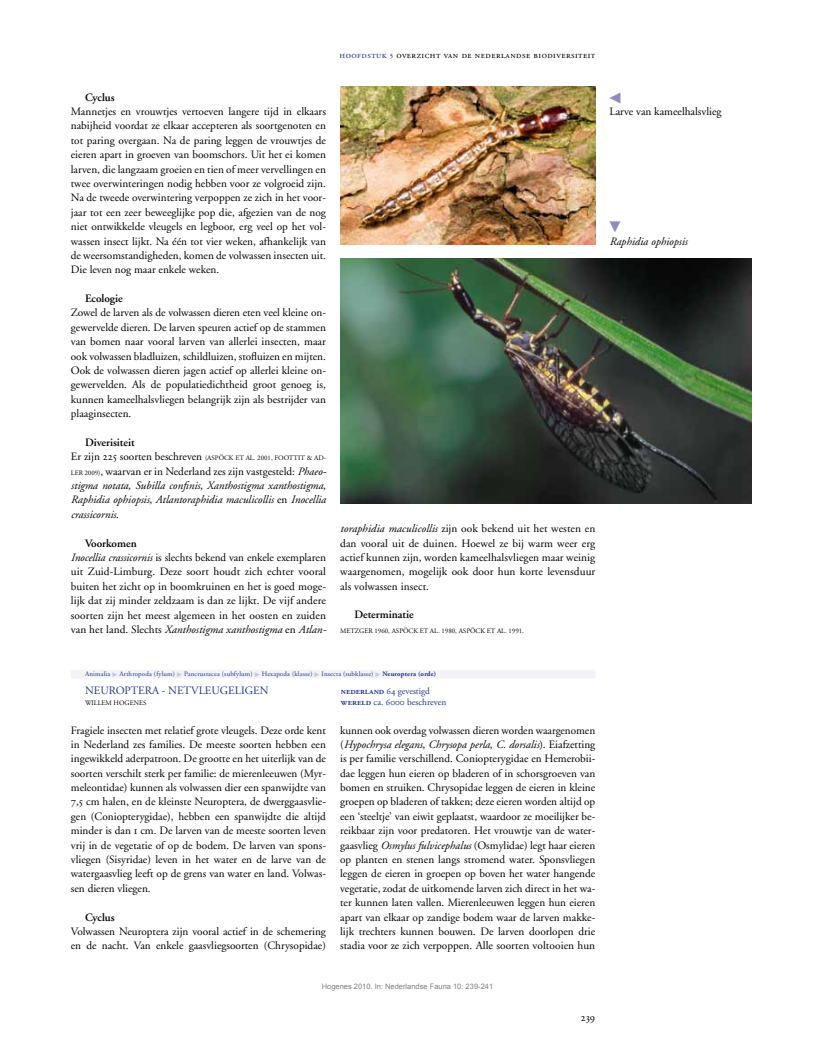
<style>
.page{position:relative;width:815px;height:1053px;background:#fff}
.page>*{position:absolute;margin:0;border:0;box-sizing:border-box;transform-origin:0 0}
.t1{font:11.25px/14.4px "Adobe Garamond";color:#000;text-align:justify}
.t2{font:italic 11.25px/14.4px "Adobe Garamond";color:#000;text-align:justify}
.t3{font:600 11.25px "Adobe Garamond";color:#000}
.t4{font:11.25px "Adobe Garamond";color:#253483}
.t5{font:11.25px "Universal Std Newswith Comm Pi";color:#908dbe}
.t6{font:9.38px "Adobe Garamond Pro";letter-spacing:.05em;color:#000}
.t7{font:9.38px "Adobe Garamond";color:#253483}
.t8{font:600 9.38px "Adobe Garamond Exp";letter-spacing:-.005em;color:#253483}
.t9{font:7.5px "Arial";color:#808080}
.t10{font:6.88px "Adobe Garamond";letter-spacing:.025em;color:#253483}
.t11{font:6.88px "Adobe Garamond";color:#000}
.t12{font:6.88px "Adobe Garamond";letter-spacing:.06em;color:#000}
.s1{color:#253483}
.s2{font-weight:600;font-size:6.5px;color:#253483}
.s3{font-weight:600}
.s4{font-family:"Adobe Garamond Exp"}
.s5{font-size:6.88px}
.s6{font-style:normal;font-size:6.88px}
.s7{font-style:normal}
.s8{font-style:italic}
.s9{font-family:"Universal Std Newswith Comm Pi";font-size:5px;color:#c7c5e0}
.s10{font-family:"Adobe Garamond Pro";font-weight:700}
.s11{font-weight:400}
.s12{font-family:"Adobe Garamond";font-weight:400}
.s13{font-family:"Adobe Garamond Exp";font-weight:600}
</style>
<div class="page">
<img style="left:340px;top:86px;width:255px;height:158px">
<img style="left:340px;top:259px;width:411px;height:244px">
<div style="left:71px;top:669px;width:524px;height:9px;background:#f4f3f9"></div>
<p class="t6" style="left:339px;top:49px;width:257px"><span class="s1">hoofdstuk</span> <span class="s2">5</span> overzicht van de nederlandse biodiversiteit</p>
<p class="t3" style="left:85px;top:91px;width:31px">Cyclus</p>
<p class="t1" style="left:71px;top:105px;width:257px">Mannetjes en vrouwtjes vertoeven langere tijd in elkaars nabijheid voordat ze elkaar accepteren als soortgenoten en tot paring overgaan. Na de paring leggen de vrouwtjes de eieren apart in groeven van boomschors. Uit het ei komen larven, die langzaam groeien en tien of meer vervellingen en twee overwinteringen nodig hebben voor ze volgroeid zijn.<br>Na de tweede overwintering verpoppen ze zich in het voor&shy;jaar tot een zeer beweeglijke pop die, afgezien van de nog niet ontwikkelde vleugels en legboor, erg veel op het vol&shy;wassen insect lijkt. Na één tot vier weken, afhankelijk van de weersomstandigheden, komen de volwassen insecten uit.<br>Die leven nog maar enkele weken.</p>
<p class="t3" style="left:85px;top:292px;width:39px">Ecologie</p>
<p class="t1" style="left:71px;top:306px;width:257px">Zowel de larven als de volwassen dieren eten veel kleine on&shy;gewervelde dieren. De larven speuren actief op de stammen van bomen naar vooral larven van allerlei insecten, maar ook volwassen bladluizen, schildluizen, stofluizen en mijten.<br>Ook de volwassen dieren jagen actief op allerlei kleine on&shy;gewervelden. Als de populatiedichtheid groot genoeg is, kunnen kameelhalsvliegen belangrijk zijn als bestrijder van plaaginsecten.</p>
<p class="t1" style="left:71px;top:435px;width:210px;text-indent:14px"><span class="s3">Diverisiteit<br></span>Er zijn <span class="s4">225</span> soorten beschreven <span class="s5">(aspöck et al. 2001, foo</span></p>
<p class="t12" style="left:289px;top:454px;width:39px">ttit &amp; ad -</p>
<p class="t2" style="left:71px;top:464px;width:257px"><span class="s6">ler 2009)</span><span class="s7">, waarvan er in Nederland zes zijn vastgesteld:</span> Phaeo&shy;stigma notata<span class="s7">,</span> Subilla confinis<span class="s7">,</span> Xanthostigma xanthostigma<span class="s7">, </span>Raphidia ophiopsis<span class="s7">,</span> Atlantoraphidia maculicollis <span class="s7">en</span> Inocellia crassicornis<span class="s7">.</span></p>
<p class="t1" style="left:71px;top:536px;width:257px;text-align:left;text-indent:14px"><span class="s3">Voorkomen<br></span><span class="s8">Inocellia crassicornis</span> is slechts bekend van enkele exemplaren uit Zuid-Limburg. Deze soort houdt zich echter vooral buiten het zicht op in boomkruinen en het is goed moge&shy;lijk dat zij minder zeldzaam is dan ze lijkt. De vijf andere soorten zijn het meest algemeen in het oosten en zuiden van het land. Slechts <span class="s8">Xanthostigma xanthostigma</span> en <span class="s8">Atlan-</span></p>
<p class="t10" style="left:85px;top:670px;width:353px">Animalia <span class="s9">▶</span> Arthropoda (fylum) <span class="s9">▶</span> Pancrustacea (subfylum) <span class="s9">▶</span> Hexapoda (klasse) <span class="s9">▶</span> Insecta (subklasse) <span class="s9">▶</span> <span class="s10">Neuroptera (orde)</span></p>
<p class="t4" style="left:85px;top:684px;width:185px">NEUROPTERA - NETVLEUGELI GEN</p>
<p class="t8" style="left:341px;top:687px;width:91px">nederland <span class="s11">64</span> <span class="s12">gevestigd</span></p>
<p class="t12" style="left:85px;top:699px;width:62px">Willem Hogenes</p>
<p class="t7" style="left:341px;top:696px;width:107px"><span class="s13">wereld</span> ca. <span class="s4">6000</span> beschreven</p>
<p class="t1" style="left:340px;top:723px;width:257px">kunnen ook overdag volwassen dieren worden waargenomen (<span class="s8">Hypochrysa elegans</span>, <span class="s8">Chrysopa perla</span>, <span class="s8">C. dorsalis</span>). Eiafzetting is per familie verschillend. Coniopterygidae en Hemerobii&shy;dae leggen hun eieren op bladeren of in schorsgroeven van bomen en struiken. Chrysopidae leggen de eieren in kleine groepen op bladeren of takken; deze eieren worden altijd op een ‘steeltje’ van eiwit geplaatst, waardoor ze moeilijker be&shy;reikbaar zijn voor predatoren. Het vrouwtje van de water&shy;gaasvlieg <span class="s8">Osmylus fulvicephalus</span> (Osmylidae) legt haar eieren op planten en stenen langs stromend water. Sponsvliegen leggen de eieren in groepen op boven het water hangende vegetatie, zodat de uitkomende larven zich direct in het wa&shy;ter kunnen laten vallen. Mierenleeuwen leggen hun eieren apart van elkaar op zandige bodem waar de larven makke&shy;lijk trechters kunnen bouwen. De larven doorlopen drie stadia voor ze zich verpoppen. Alle soorten voltooien hun</p>
<p class="t1" style="left:340px;top:521px;width:257px"><span class="s8">toraphidia maculicollis</span> zijn ook bekend uit het westen en dan vooral uit de duinen. Hoewel ze bij warm weer erg actief kunnen zijn, worden kameelhalsvliegen maar weinig waargenomen, mogelijk ook door hun korte levensduur als volwassen insect.</p>
<p class="t3" style="left:354px;top:608px;width:61px">Determinatie</p>
<p class="t11" style="left:340px;top:627px;width:185px">metzger 1960, aspöck et al. 1980, aspöck et al. 1991.</p>
<p class="t1" style="left:71px;top:723px;width:257px">Fragiele insecten met relatief grote vleugels. Deze orde kent in Nederland zes families. De meeste soorten hebben een ingewikkeld aderpatroon. De grootte en het uiterlijk van de soorten verschilt sterk per familie: de mierenleeuwen (Myr&shy;meleontidae) kunnen als volwassen dier een spanwijdte van <span class="s4">7</span>,<span class="s4">5</span> cm halen, en de kleinste Neuroptera, de dwerggaasvlie&shy;gen (Coniopterygidae), hebben een spanwijdte die altijd minder is dan <span class="s4">1</span> cm. De larven van de meeste soorten leven vrij in de vegetatie of op de bodem. De larven van spons&shy;vliegen (Sisyridae) leven in het water en de larve van de watergaasvlieg leeft op de grens van water en land. Volwas&shy;sen dieren vliegen.</p>
<p class="t3" style="left:85px;top:910px;width:31px">Cyclus</p>
<p class="t1" style="left:71px;top:924px;width:257px">Volwassen Neuroptera zijn vooral actief in de schemering en de nacht. Van enkele gaasvliegsoorten (Chrysopidae)</p>
<p class="t9" style="left:322px;top:980px;width:173px">Hogenes 2010. In: Nederlandse Fauna 10: 239-241</p>
<p class="t5" style="left:609px;top:92px;width:13px">◀</p>
<p class="t1" style="left:609px;top:105px;width:114px">Larve van kameelhalsvlieg</p>
<p class="t5" style="left:609px;top:221px;width:13px">▼</p>
<p class="t2" style="left:609px;top:234px;width:80px">Raphidia ophiopsis</p>
</div>
